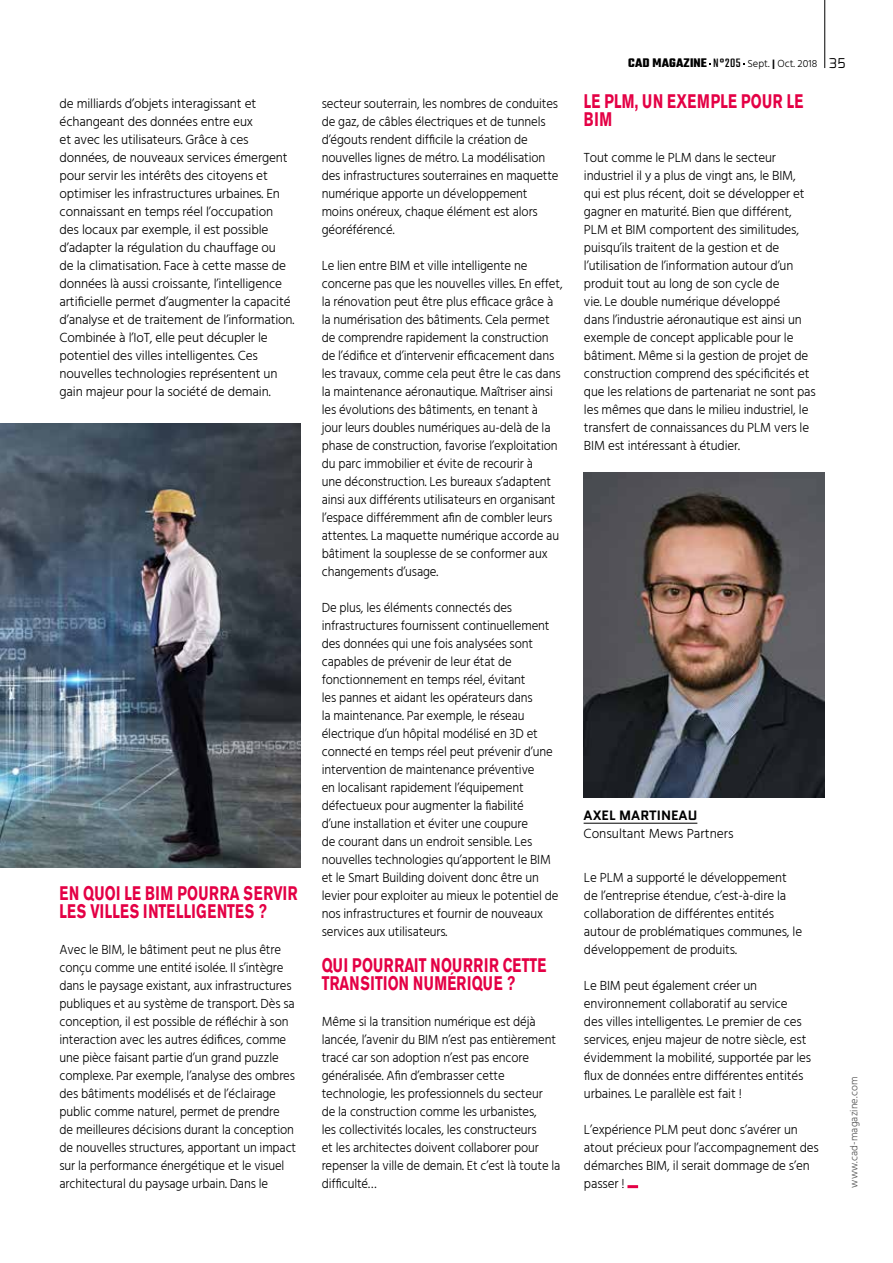
<style>
.page{position:relative;width:893px;height:1263px;background:#fff}
.page>*{position:absolute;margin:0;border:0;box-sizing:border-box;transform-origin:0 0}
.t1{font:700 19.5px/18px "Akzidenz Grotesk BE";letter-spacing:.03em;color:#e40045;scale:.71 1}
.t2{font:700 19.5px/18px "Akzidenz Grotesk BE";letter-spacing:.01em;color:#e40045;scale:.71 1}
.t3{font:300 13.5px/18px "Hind Guntur";letter-spacing:-.01em;color:#000;scale:.95 1}
.t4{font:300 13.5px/18px "Hind Guntur";letter-spacing:-.01em;color:#000}
.t5{font:700 13.5px "Quantico";color:#000}
.t6{font:300 10.5px "Hind Guntur";color:#000}
.t7{font:300 10.5px "Hind Guntur";letter-spacing:.01em;color:#565656}
.s1{font-family:"Teko";font-weight:700;font-size:13.5px}
.s2{font-family:"Teko";font-weight:400;font-size:13.5px}
.s3{font-weight:700}
.s4{font-family:"Exo";font-weight:400;font-size:13.5px}
</style>
<div class="page">
<svg style="left:627px;top:1185px;width:11px;height:3px"></svg>
<img style="left:0;top:423px;width:300px;height:444px">
<img style="left:584px;top:472px;width:241px;height:325px">
<hr style="left:584px;top:823px;width:113px;height:1px;background:#000">
<hr style="left:824px;top:0;width:1px;height:68px;background:#000">
<p class="t4" style="left:60px;top:94px;width:236px">de milliards d’objets interagissant et échangeant des données entre eux<br>et avec les utilisateurs. Grâce à ces données, de nouveaux services émergent pour servir les intérêts des citoyens et optimiser les infrastructures urbaines. En connaissant en temps réel l’occupation des locaux par exemple, il est possible d’adapter la régulation du chauffage ou<br>de la climatisation. Face à cette masse de données là aussi croissante, l’intelligence artificielle permet d’augmenter la capacité d’analyse et de traitement de l’information.<br>Combinée à l’IoT, elle peut décupler le potentiel des villes intelligentes. Ces nouvelles technologies représentent un gain majeur pour la société de demain.</p>
<h1 class="t1" style="left:60px;top:884px;width:337px">EN QUOI LE BIM POURRA SERVIR<br>LES VILLES INTELLIGENTES ?</h1>
<p class="t3" style="left:60px;top:940px;width:251px">Avec le BIM, le bâtiment peut ne plus être conçu comme une entité isolée. Il s’intègre dans le paysage existant, aux infrastructures publiques et au système de transport. Dès sa conception, il est possible de réfléchir à son interaction avec les autres édifices, comme une pièce faisant partie d’un grand puzzle complexe. Par exemple, l’analyse des ombres des bâtiments modélisés et de l’éclairage public comme naturel, permet de prendre de meilleures décisions durant la conception de nouvelles structures, apportant un impact sur la performance énergétique et le visuel architectural du paysage urbain. Dans le</p>
<p class="t3" style="left:322px;top:94px;width:251px">secteur souterrain, les nombres de conduites de gaz, de câbles électriques et de tunnels d’égouts rendent difficile la création de nouvelles lignes de métro. La modélisation des infrastructures souterraines en maquette numérique apporte un développement moins onéreux, chaque élément est alors géoréférencé.</p>
<p class="t3" style="left:322px;top:256px;width:255px">Le lien entre BIM et ville intelligente ne concerne pas que les nouvelles villes. En effet, la rénovation peut être plus efficace grâce à la numérisation des bâtiments. Cela permet de comprendre rapidement la construction de l’édifice et d’intervenir efficacement dans les travaux, comme cela peut être le cas dans la maintenance aéronautique. Maîtriser ainsi les évolutions des bâtiments, en tenant à<br>jour leurs doubles numériques au-delà de la phase de construction, favorise l’exploitation du parc immobilier et évite de recourir à<br>une déconstruction. Les bureaux s’adaptent ainsi aux différents utilisateurs en organisant l’espace différemment afin de combler leurs attentes. La maquette numérique accorde au bâtiment la souplesse de se conformer aux changements d’usage.</p>
<p class="t3" style="left:322px;top:598px;width:251px">De plus, les éléments connectés des infrastructures fournissent continuellement des données qui une fois analysées sont capables de prévenir de leur état de fonctionnement en temps réel, évitant<br>les pannes et aidant les opérateurs dans<br>la maintenance. Par exemple, le réseau électrique d’un hôpital modélisé en 3D et connecté en temps réel peut prévenir d’une intervention de maintenance préventive<br>en localisant rapidement l’équipement défectueux pour augmenter la fiabilité<br>d’une installation et éviter une coupure<br>de courant dans un endroit sensible. Les nouvelles technologies qu’apportent le BIM et le Smart Building doivent donc être un levier pour exploiter au mieux le potentiel de nos infrastructures et fournir de nouveaux services aux utilisateurs.</p>
<h1 class="t2" style="left:322px;top:956px;width:318px">QUI POURRAIT NOURRIR CETTE<br>TRANSITION NUMÉRIQUE ?</h1>
<p class="t3" style="left:322px;top:1012px;width:253px">Même si la transition numérique est déjà lancée, l’avenir du BIM n’est pas entièrement tracé car son adoption n’est pas encore généralisée. Afin d’embrasser cette technologie, les professionnels du secteur<br>de la construction comme les urbanistes,<br>les collectivités locales, les constructeurs<br>et les architectes doivent collaborer pour repenser la ville de demain. Et c’est là toute la difficulté…</p>
<p class="t6" style="left:628px;top:57px;width:219px"><span class="s1">CAD MAGAZINE</span> <span class="s2">N°205</span> Sept. <span class="s3">|</span> Oct. 2018 <span class="s4">35</span></p>
<h1 class="t1" style="left:584px;top:92px;width:310px">LE PLM, UN EXEMPLE POUR LE<br>BIM</h1>
<p class="t4" style="left:584px;top:148px;width:233px">Tout comme le PLM dans le secteur industriel il y a plus de vingt ans, le BIM, qui est plus récent, doit se développer et gagner en maturité. Bien que différent, PLM et BIM comportent des similitudes, puisqu’ils traitent de la gestion et de l’utilisation de l’information autour d’un produit tout au long de son cycle de<br>vie. Le double numérique développé<br>dans l’industrie aéronautique est ainsi un exemple de concept applicable pour le bâtiment. Même si la gestion de projet de construction comprend des spécificités et que les relations de partenariat ne sont pas les mêmes que dans le milieu industriel, le transfert de connaissances du PLM vers le BIM est intéressant à étudier.</p>
<p class="t5" style="left:584px;top:806px;width:115px">AXEL MARTINEAU</p>
<p class="t4" style="left:584px;top:824px;width:151px">Consultant Mews Partners</p>
<p class="t4" style="left:584px;top:868px;width:220px">Le PLM a supporté le développement de l’entreprise étendue, c’est-à-dire la collaboration de différentes entités autour de problématiques communes, le développement de produits.</p>
<p class="t4" style="left:584px;top:976px;width:229px">Le BIM peut également créer un environnement collaboratif au service<br>des villes intelligentes. Le premier de ces services, enjeu majeur de notre siècle, est évidemment la mobilité, supportée par les flux de données entre différentes entités urbaines. Le parallèle est fait !</p>
<p class="t4" style="left:584px;top:1120px;width:236px">L’expérience PLM peut donc s’avérer un atout précieux pour l’accompagnement des démarches BIM, il serait dommage de s’en passer !</p>
<p class="t7" style="left:848px;top:1188px;width:112px;rotate:-90deg">www.cad-magazine.com</p>
</div>
